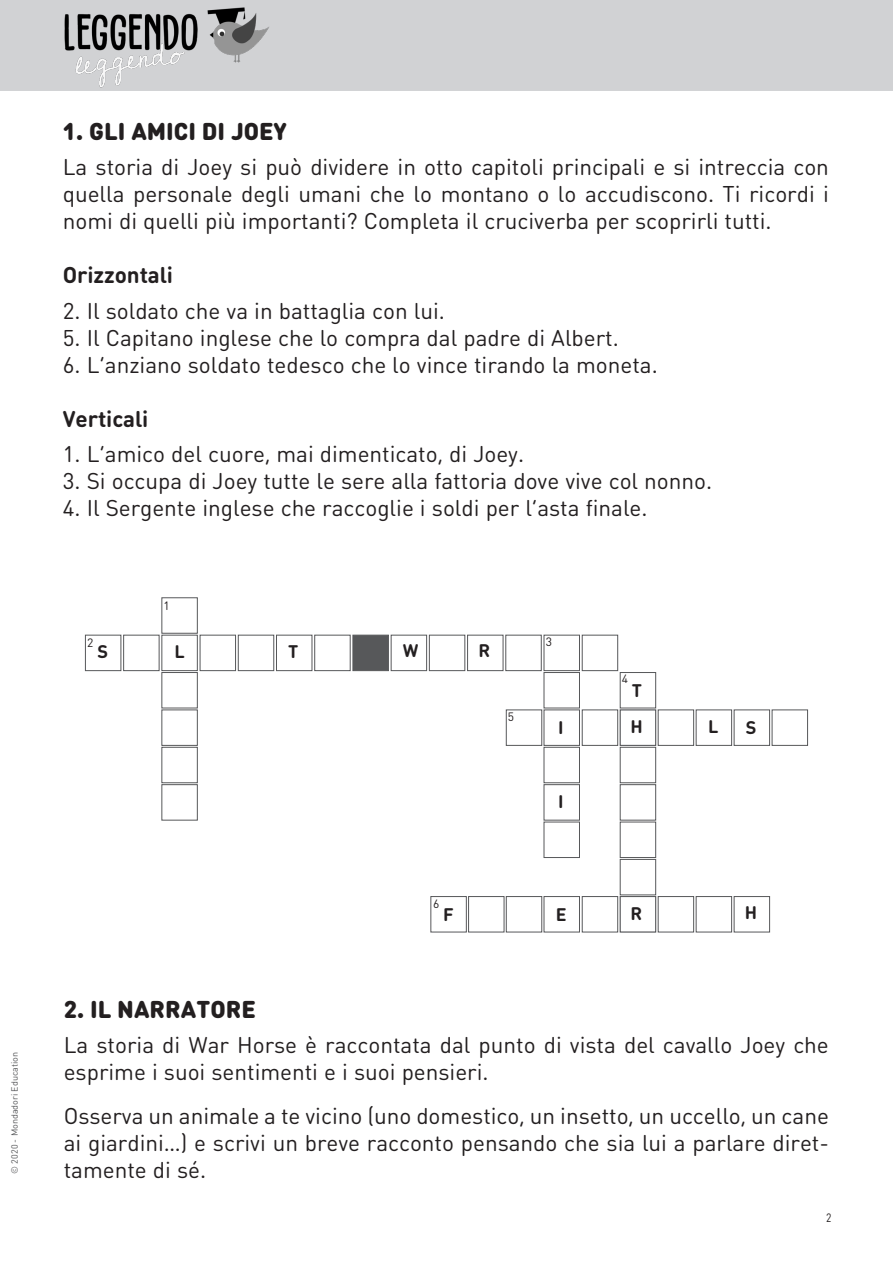
<style>
.page{position:relative;width:893px;height:1263px;background:#fff}
.page>*{position:absolute;margin:0;border:0;box-sizing:border-box;transform-origin:0 0}
.esercizi{font:900 24px "DIN Round Pro";color:#231f20}
.esercizi-2{font:22.5px/27px "DIN Round Pro";color:#231f20;text-align:justify}
.esercizi-3{font:700 22.5px "DIN Round Pro";color:#231f20}
.esercizi-4{font:700 18px "DIN Round Pro";color:#231f20}
.esercizi-5{font:12px "DIN Round Pro";color:#231f20}
.esercizi-6{font:12px "DIN Round Pro";color:#231f20;scale:.85 1}
.t1{font:9px "DIN Round Pro";color:#57585a}
</style>
<div class="page">
<div style="left:0;top:0;width:893px;height:91px;background:#d1d2d4"></div>
<img style="left:206px;top:7px;width:64px;height:57px">
<img style="left:64px;top:12px;width:134px;height:76px">
<div style="left:161px;top:597px;width:37px;height:37px;border:1px solid #57585a"></div>
<div style="left:161px;top:635px;width:37px;height:36px;border:1px solid #57585a"></div>
<div style="left:85px;top:635px;width:36px;height:36px;border:1px solid #57585a"></div>
<div style="left:200px;top:635px;width:36px;height:36px;border:1px solid #57585a"></div>
<div style="left:276px;top:635px;width:36px;height:36px;border:1px solid #57585a"></div>
<div style="left:353px;top:635px;width:36px;height:36px;background:#57585a"></div>
<div style="left:429px;top:635px;width:36px;height:36px;border:1px solid #57585a"></div>
<div style="left:505px;top:635px;width:37px;height:36px;border:1px solid #57585a"></div>
<div style="left:506px;top:709px;width:36px;height:37px;border:1px solid #57585a"></div>
<div style="left:506px;top:896px;width:36px;height:36px;border:1px solid #57585a"></div>
<div style="left:430px;top:896px;width:37px;height:36px;border:1px solid #57585a"></div>
<div style="left:123px;top:635px;width:36px;height:36px;border:1px solid #57585a"></div>
<div style="left:238px;top:635px;width:36px;height:36px;border:1px solid #57585a"></div>
<div style="left:314px;top:635px;width:37px;height:36px;border:1px solid #57585a"></div>
<div style="left:391px;top:635px;width:36px;height:36px;border:1px solid #57585a"></div>
<div style="left:467px;top:635px;width:36px;height:36px;border:1px solid #57585a"></div>
<div style="left:582px;top:709px;width:36px;height:37px;border:1px solid #57585a"></div>
<div style="left:582px;top:896px;width:36px;height:36px;border:1px solid #57585a"></div>
<div style="left:544px;top:635px;width:36px;height:36px;border:1px solid #57585a"></div>
<div style="left:658px;top:709px;width:36px;height:37px;border:1px solid #57585a"></div>
<div style="left:658px;top:896px;width:36px;height:36px;border:1px solid #57585a"></div>
<div style="left:734px;top:709px;width:36px;height:37px;border:1px solid #57585a"></div>
<div style="left:734px;top:896px;width:36px;height:36px;border:1px solid #57585a"></div>
<div style="left:582px;top:635px;width:36px;height:36px;border:1px solid #57585a"></div>
<div style="left:696px;top:709px;width:36px;height:37px;border:1px solid #57585a"></div>
<div style="left:696px;top:896px;width:36px;height:36px;border:1px solid #57585a"></div>
<div style="left:772px;top:709px;width:36px;height:37px;border:1px solid #57585a"></div>
<div style="left:161px;top:672px;width:37px;height:36px;border:1px solid #57585a"></div>
<div style="left:544px;top:672px;width:36px;height:36px;border:1px solid #57585a"></div>
<div style="left:620px;top:672px;width:36px;height:36px;border:1px solid #57585a"></div>
<div style="left:161px;top:709px;width:37px;height:37px;border:1px solid #57585a"></div>
<div style="left:544px;top:709px;width:36px;height:37px;border:1px solid #57585a"></div>
<div style="left:544px;top:896px;width:36px;height:36px;border:1px solid #57585a"></div>
<div style="left:468px;top:896px;width:36px;height:36px;border:1px solid #57585a"></div>
<div style="left:620px;top:709px;width:36px;height:37px;border:1px solid #57585a"></div>
<div style="left:620px;top:896px;width:36px;height:36px;border:1px solid #57585a"></div>
<div style="left:161px;top:747px;width:37px;height:36px;border:1px solid #57585a"></div>
<div style="left:544px;top:747px;width:36px;height:36px;border:1px solid #57585a"></div>
<div style="left:620px;top:747px;width:36px;height:36px;border:1px solid #57585a"></div>
<div style="left:161px;top:784px;width:37px;height:36px;border:1px solid #57585a"></div>
<div style="left:544px;top:784px;width:36px;height:36px;border:1px solid #57585a"></div>
<div style="left:620px;top:784px;width:36px;height:36px;border:1px solid #57585a"></div>
<div style="left:620px;top:859px;width:36px;height:36px;border:1px solid #57585a"></div>
<div style="left:544px;top:822px;width:36px;height:36px;border:1px solid #57585a"></div>
<div style="left:620px;top:822px;width:36px;height:36px;border:1px solid #57585a"></div>
<p class="t1" style="left:8px;top:1174px;width:123px;rotate:-90deg">© 2020 - Mondadori Education</p>
<p class="esercizi" style="left:63px;top:113px;width:226px">1. GLI AMICI DI JOEY</p>
<p class="esercizi-2" style="left:63px;top:153px;width:768px">La storia di Joey si può dividere in otto capitoli principali e si intreccia con quella personale degli umani che lo montano o lo accudiscono. Ti ricordi i nomi di quelli più importanti? Completa il cruciverba per scoprirli tutti.</p>
<p class="esercizi-3" style="left:63px;top:260px;width:112px">Orizzontali</p>
<p class="esercizi-2" style="left:63px;top:296px;width:384px">2. Il soldato che va in battaglia con lui.</p>
<p class="esercizi-2" style="left:63px;top:323px;width:557px">5. Il Capitano inglese che lo compra dal padre di Albert.</p>
<p class="esercizi-2" style="left:63px;top:350px;width:596px">6. L’anziano soldato tedesco che lo vince tirando la moneta.</p>
<p class="esercizi-3" style="left:63px;top:403px;width:87px">Verticali</p>
<p class="esercizi-2" style="left:63px;top:440px;width:463px">1. L’amico del cuore, mai dimenticato, di Joey.</p>
<p class="esercizi-2" style="left:63px;top:467px;width:651px">3. Si occupa di Joey tutte le sere alla fattoria dove vive col nonno.</p>
<p class="esercizi-2" style="left:63px;top:494px;width:586px">4. Il Sergente inglese che raccoglie i soldi per l’asta finale.</p>
<p class="esercizi-5" style="left:163px;top:597px;width:8px">1</p>
<p class="esercizi-5" style="left:87px;top:635px;width:8px">2</p>
<p class="esercizi-5" style="left:546px;top:634px;width:8px">3</p>
<p class="esercizi-4" style="left:403px;top:638px;width:17px">W</p>
<p class="esercizi-4" style="left:478px;top:638px;width:13px">R</p>
<p class="esercizi-4" style="left:98px;top:639px;width:12px">S</p>
<p class="esercizi-4" style="left:175px;top:639px;width:12px">L</p>
<p class="esercizi-4" style="left:288px;top:639px;width:12px">T</p>
<p class="esercizi-5" style="left:508px;top:709px;width:8px">5</p>
<p class="esercizi-4" style="left:558px;top:715px;width:7px">I</p>
<p class="esercizi-4" style="left:558px;top:789px;width:7px">I</p>
<p class="esercizi-5" style="left:622px;top:671px;width:8px">4</p>
<p class="esercizi-4" style="left:632px;top:678px;width:12px">T</p>
<p class="esercizi-4" style="left:630px;top:714px;width:14px">H</p>
<p class="esercizi-4" style="left:708px;top:714px;width:12px">L</p>
<p class="esercizi-4" style="left:746px;top:714px;width:12px">S</p>
<p class="esercizi-5" style="left:433px;top:895px;width:8px">6</p>
<p class="esercizi-4" style="left:443px;top:902px;width:12px">F</p>
<p class="esercizi-4" style="left:556px;top:902px;width:12px">E</p>
<p class="esercizi-4" style="left:630px;top:901px;width:13px">R</p>
<p class="esercizi-4" style="left:745px;top:900px;width:14px">H</p>
<p class="esercizi" style="left:64px;top:991px;width:194px">2. IL NARRATORE</p>
<p class="esercizi-2" style="left:64px;top:1031px;width:767px">La storia di War Horse è raccontata dal punto di vista del cavallo Joey che esprime i suoi sentimenti e i suoi pensieri.</p>
<p class="esercizi-2" style="left:64px;top:1102px;width:767px">Osserva un animale a te vicino (uno domestico, un insetto, un uccello, un cane ai giardini…) e scrivi un breve racconto pensando che sia lui a parlare diret&shy;tamente di sé.</p>
<p class="esercizi-6" style="left:826px;top:1210px;width:8px">2</p>
</div>
